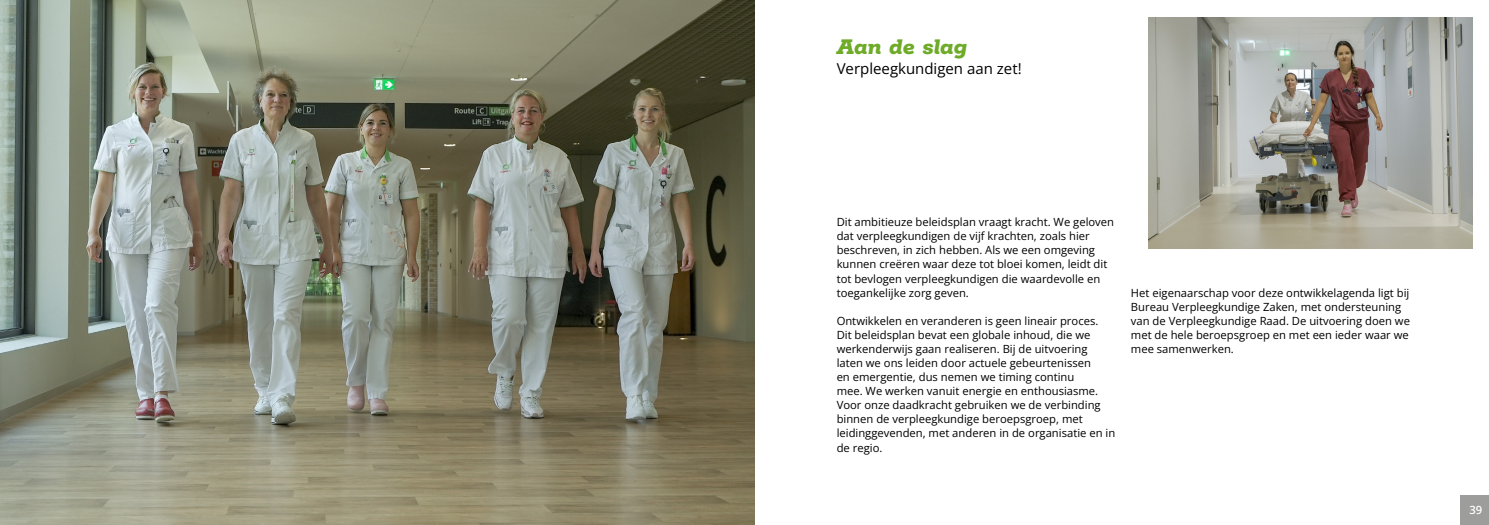
<style>
.page{position:relative;width:1489px;height:525px;background:#fff}
.page>*{position:absolute;margin:0;border:0;box-sizing:border-box;transform-origin:0 0}
.t1{font:italic 600 25px "Rokkitt";color:#6eab28}
.t2{font:15px "Open Sans";color:#000}
.t3{font:11.25px/14px "Open Sans";color:#000}
.t4{font:11.25px "Open Sans";color:#fff}
</style>
<div class="page">
<img style="left:0;top:0;width:754px;height:524px">
<img style="left:1148px;top:18px;width:323px;height:230px">
<div style="left:1460px;top:495px;width:28px;height:29px;background:#9d9d9c"></div>
<h1 class="t1" style="left:836px;top:30px;width:132px">Aan de slag</h1>
<h2 class="t2" style="left:836px;top:58px;width:186px">Verpleegkundigen aan zet!</h2>
<p class="t3" style="left:836px;top:215px;width:279px">Dit ambitieuze beleidsplan vraagt kracht. We geloven dat verpleegkundigen de vijf krachten, zoals hier beschreven, in zich hebben. Als we een omgeving kunnen creëren waar deze tot bloei komen, leidt dit tot bevlogen verpleegkundigen die waardevolle en toegankelijke zorg geven.</p>
<p class="t3" style="left:836px;top:313px;width:280px">Ontwikkelen en veranderen is geen lineair proces.<br>Dit beleidsplan bevat een globale inhoud, die we werkenderwijs gaan realiseren. Bij de uitvoering laten we ons leiden door actuele gebeurtenissen<br>en emergentie, dus nemen we timing continu<br>mee. We werken vanuit energie en enthousiasme.<br>Voor onze daadkracht gebruiken we de verbinding binnen de verpleegkundige beroepsgroep, met leidinggevenden, met anderen in de organisatie en in de regio.</p>
<p class="t3" style="left:1130px;top:285px;width:280px">Het eigenaarschap voor deze ontwikkelagenda ligt bij Bureau Verpleegkundige Zaken, met ondersteuning van de Verpleegkundige Raad. De uitvoering doen we met de hele beroepsgroep en met een ieder waar we mee samenwerken.</p>
<p class="t4" style="left:1469px;top:502px;width:14px">39</p>
</div>
